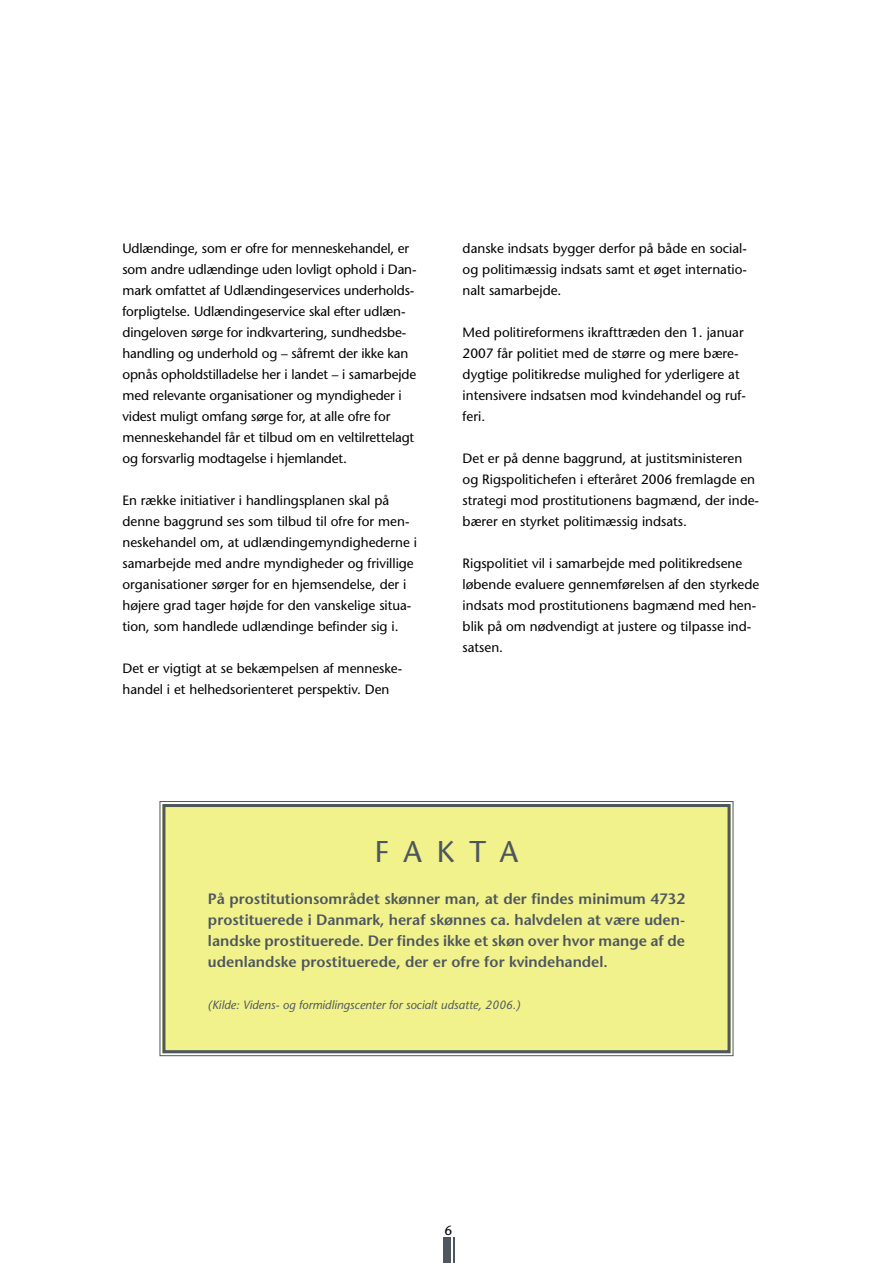
<style>
.page{position:relative;width:893px;height:1263px;background:#fff}
.page>*{position:absolute;margin:0;border:0;box-sizing:border-box;transform-origin:0 0}
.t1{font:30px "Stone Sans";color:#4e5760}
.t2{font:600 15px/21px "Stone Sans";color:#4e5760;text-align:justify}
.t3{font:13.5px/21px "Stone Sans";color:#000}
.t4{font:italic 12px "Stone Sans";color:#4e5760}
</style>
<div class="page">
<hr style="left:443px;top:1237px;width:4px;height:26px;background:#4e5760">
<svg style="left:453px;top:1237px;width:1px;height:26px"></svg>
<hr style="left:448px;top:1237px;width:2px;height:26px;background:#4e5760">
<div style="left:159px;top:801px;width:575px;height:256px;background:#f1f28b"></div>
<div style="left:162px;top:804px;width:568px;height:249px;border:3px solid #4e5760"></div>
<p class="t3" style="left:122px;top:237px;width:296px">Udlændinge, som er ofre for menneskehandel, er som andre udlændinge uden lovligt ophold i Dan&shy;mark omfattet af Udlændingeservices underholds&shy;forpligtelse. Udlændingeservice skal efter udlæn&shy;dingeloven sørge for indkvartering, sundhedsbe&shy;handling og underhold og – såfremt der ikke kan opnås opholdstilladelse her i landet – i samarbejde med relevante organisationer og myndigheder i videst muligt omfang sørge for, at alle ofre for menneskehandel får et tilbud om en veltilrettelagt og forsvarlig modtagelse i hjemlandet.</p>
<p class="t3" style="left:122px;top:489px;width:296px">En række initiativer i handlingsplanen skal på denne baggrund ses som tilbud til ofre for men&shy;neskehandel om, at udlændingemyndighederne i samarbejde med andre myndigheder og frivillige organisationer sørger for en hjemsendelse, der i højere grad tager højde for den vanskelige situa&shy;tion, som handlede udlændinge befinder sig i.</p>
<p class="t3" style="left:122px;top:657px;width:281px">Det er vigtigt at se bekæmpelsen af menneske&shy;handel i et helhedsorienteret perspektiv. Den</p>
<p class="t3" style="left:463px;top:237px;width:286px;text-align:justify">danske indsats bygger derfor på både en social&shy;og politimæssig indsats samt et øget internatio&shy;nalt samarbejde.</p>
<p class="t3" style="left:463px;top:321px;width:285px">Med politireformens ikrafttræden den 1. januar 2007 får politiet med de større og mere bære&shy;dygtige politikredse mulighed for yderligere at intensivere indsatsen mod kvindehandel og ruf&shy;feri.</p>
<p class="t3" style="left:463px;top:447px;width:298px">Det er på denne baggrund, at justitsministeren og Rigspolitichefen i efteråret 2006 fremlagde en strategi mod prostitutionens bagmænd, der inde&shy;bærer en styrket politimæssig indsats.</p>
<p class="t3" style="left:463px;top:552px;width:298px">Rigspolitiet vil i samarbejde med politikredsene løbende evaluere gennemførelsen af den styrkede indsats mod prostitutionens bagmænd med hen&shy;blik på om nødvendigt at justere og tilpasse ind&shy;satsen.</p>
<h1 class="t1" style="left:375px;top:833px;width:59px">F akta</h1>
<p class="t2" style="left:208px;top:888px;width:479px">På prostitutionsområdet skønner man, at der findes minimum 4732 prostituerede i Danmark, heraf skønnes ca. halvdelen at være uden&shy;landske prostituerede. Der findes ikke et skøn over hvor mange af de udenlandske prostituerede, der er ofre for kvindehandel.</p>
<p class="t4" style="left:208px;top:997px;width:314px">(Kilde: Videns- og formidlingscenter for socialt udsatte, 2006.)</p>
</div>
